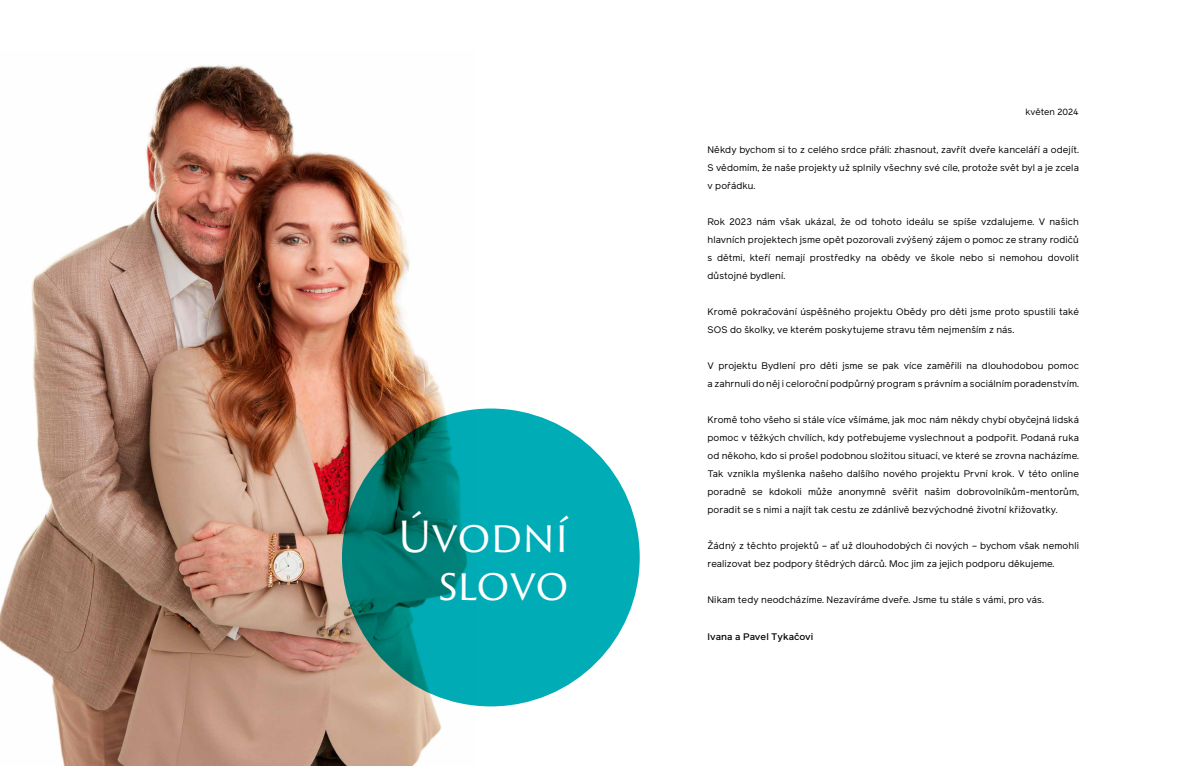
<style>
.page{position:relative;width:1191px;height:766px;background:#fff}
.page>*{position:absolute;margin:0;border:0;box-sizing:border-box;transform-origin:0 0}
.t1{font:41.8px/47.9px "Trajan Sans Pro";letter-spacing:-.015em;color:#fff;text-align:right}
.t2{font:9.5px/18px "Reader";letter-spacing:.01em;color:#000;text-align:justify}
.t3{font:500 9.5px "Reader";color:#000}
.t4{font:9px "Reader";color:#000}
</style>
<div class="page">
<img style="left:0;top:65px;width:476px;height:700px">
<svg style="left:342px;top:408px;width:297px;height:298px;background:#009b9f"></svg>
<h1 class="t1" style="left:397px;top:512px;width:173px">ÚVODNÍ<br>SLOVO</h1>
<p class="t4" style="left:1025px;top:106px;width:55px">květen 2024</p>
<p class="t2" style="left:707px;top:140px;width:373px">Někdy bychom si to z celého srdce přáli: zhasnout, zavřít dveře kanceláří a odejít.<br>S vědomím, že naše projekty už splnily všechny své cíle, protože svět byl a je zcela v pořádku.</p>
<p class="t2" style="left:707px;top:212px;width:373px">Rok 2023 nám však ukázal, že od tohoto ideálu se spíše vzdalujeme. V našich hlavních projektech jsme opět pozorovali zvýšený zájem o pomoc ze strany rodičů s dětmi, kteří nemají prostředky na obědy ve škole nebo si nemohou dovolit důstojné bydlení.</p>
<p class="t2" style="left:707px;top:302px;width:373px">Kromě pokračování úspěšného projektu Obědy pro děti jsme proto spustili také<br>SOS do školky, ve kterém poskytujeme stravu těm nejmenším z nás.</p>
<p class="t2" style="left:707px;top:356px;width:373px">V projektu Bydlení pro děti jsme se pak více zaměřili na dlouhodobou pomoc a zahrnuli do něj i celoroční podpůrný program s právním a sociálním poradenstvím.</p>
<p class="t2" style="left:707px;top:410px;width:373px">Kromě toho všeho si stále více všímáme, jak moc nám někdy chybí obyčejná lidská pomoc v těžkých chvílích, kdy potřebujeme vyslechnout a podpořit. Podaná ruka od někoho, kdo si prošel podobnou složitou situací, ve které se zrovna nacházíme.<br>Tak vznikla myšlenka našeho dalšího nového projektu První krok. V této online poradně se kdokoli může anonymně svěřit našim dobrovolníkům-mentorům, poradit se s nimi a najít tak cestu ze zdánlivě bezvýchodné životní křižovatky.</p>
<p class="t2" style="left:707px;top:536px;width:373px">Žádný z těchto projektů – ať už dlouhodobých či nových – bychom však nemohli realizovat bez podpory štědrých dárců. Moc jim za jejich podporu děkujeme.</p>
<p class="t2" style="left:707px;top:590px;width:338px">Nikam tedy neodcházíme. Nezavíráme dveře. Jsme tu stále s vámi, pro vás.</p>
<p class="t3" style="left:707px;top:629px;width:107px">Ivana a Pavel Tykačovi</p>
</div>
